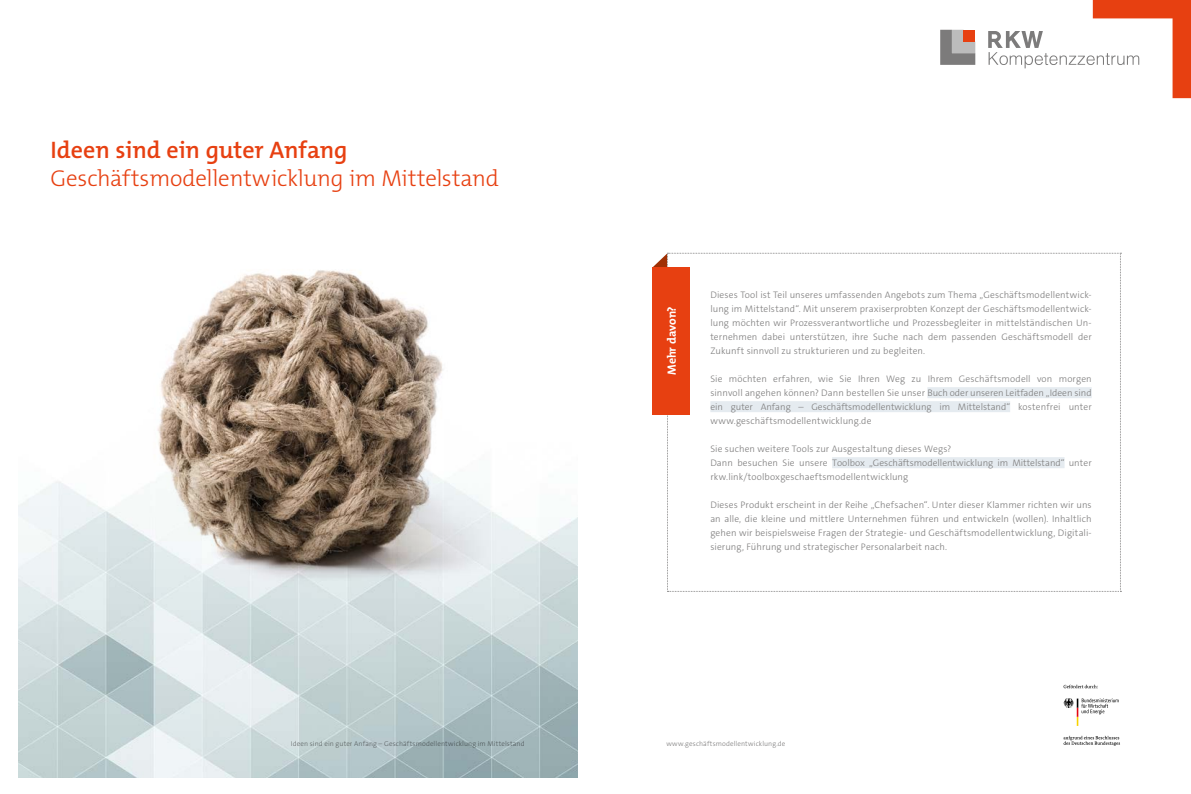
<style>
.page{position:relative;width:1191px;height:794px;background:#fff}
.page>*{position:absolute;margin:0;border:0;box-sizing:border-box;transform-origin:0 0}
.t1{font:600 24px "The Mix B W6";color:#e74011}
.t2{font:300 23px "The Mix B W3";letter-spacing:-.01em;color:#e74011}
.t3{font:700 12px "The Mix B W7";letter-spacing:-.01em;color:#fff}
.t4{font:300 9.5px/14px "The Sans Os F";letter-spacing:.01em;color:#7c7b7b;text-align:justify}
.t5{font:300 7px "The Sans Os F";letter-spacing:.015em;color:#7c7b7b}
</style>
<div class="page">
<img style="left:207px;top:270px;width:217px;height:42px">
<img style="left:18px;top:312px;width:559px;height:465px">
<svg style="left:653px;top:253px;width:468px;height:339px"></svg>
<div style="left:653px;top:267px;width:37px;height:147px;background:#e74011"></div>
<svg style="left:1063px;top:684px;width:35px;height:4px"></svg>
<svg style="left:1063px;top:736px;width:57px;height:10px"></svg>
<svg style="left:1063px;top:698px;width:55px;height:28px"></svg>
<svg style="left:988px;top:0;width:203px;height:98px"></svg>
<svg style="left:940px;top:30px;width:35px;height:35px"></svg>
<div style="left:963px;top:30px;width:12px;height:11px;background:#e74011"></div>
<h1 class="t1" style="left:50px;top:134px;width:299px">Ideen sind ein guter Anfang</h1>
<h2 class="t2" style="left:50px;top:163px;width:450px">Geschäftsmodellentwicklung im Mittelstand</h2>
<p class="t3" style="left:664px;top:375px;width:70px;rotate:-90deg">Mehr davon?</p>
<p class="t4" style="left:710px;top:287px;width:383px">Dieses Tool ist Teil unseres umfassenden Angebots zum Thema „Geschäftsmodellentwick&shy;lung im Mittelstand“. Mit unserem praxiserprobten Konzept der Geschäftsmodellentwick&shy;lung möchten wir Prozessverantwortliche und Prozessbegleiter in mittelständischen Un&shy;ternehmen dabei unterstützen, ihre Suche nach dem passenden Geschäftsmodell der Zukunft sinnvoll zu strukturieren und zu begleiten.</p>
<p class="t4" style="left:710px;top:371px;width:383px">Sie möchten erfahren, wie Sie Ihren Weg zu Ihrem Geschäftsmodell von morgen sinnvoll angehen können? Dann bestellen Sie unser Buch oder unseren Leitfaden „Ideen sind ein guter Anfang – Geschäftsmodellentwicklung im Mittelstand“ kostenfrei unter www.geschäftsmodellentwicklung.de</p>
<p class="t4" style="left:710px;top:441px;width:383px;text-align:left">Sie suchen weitere Tools zur Ausgestaltung dieses Wegs?<br>Dann besuchen Sie unsere Toolbox „Geschäftsmodellentwicklung im Mittelstand“ unter rkw.link/toolboxgeschaeftsmodellentwicklung</p>
<p class="t4" style="left:710px;top:497px;width:383px">Dieses Produkt erscheint in der Reihe „Chefsachen“. Unter dieser Klammer richten wir uns an alle, die kleine und mittlere Unternehmen führen und entwickeln (wollen). Inhaltlich gehen wir beispielsweise Fragen der Strategie- und Geschäftsmodellentwicklung, Digitali&shy;sierung, Führung und strategischer Personalarbeit nach.</p>
<p class="t5" style="left:291px;top:739px;width:235px">Ideen sind ein guter Anfang – Geschäftsmodellentwicklung im Mittelstand</p>
<p class="t5" style="left:666px;top:739px;width:121px">www.geschäftsmodellentwicklung.de</p>
</div>
